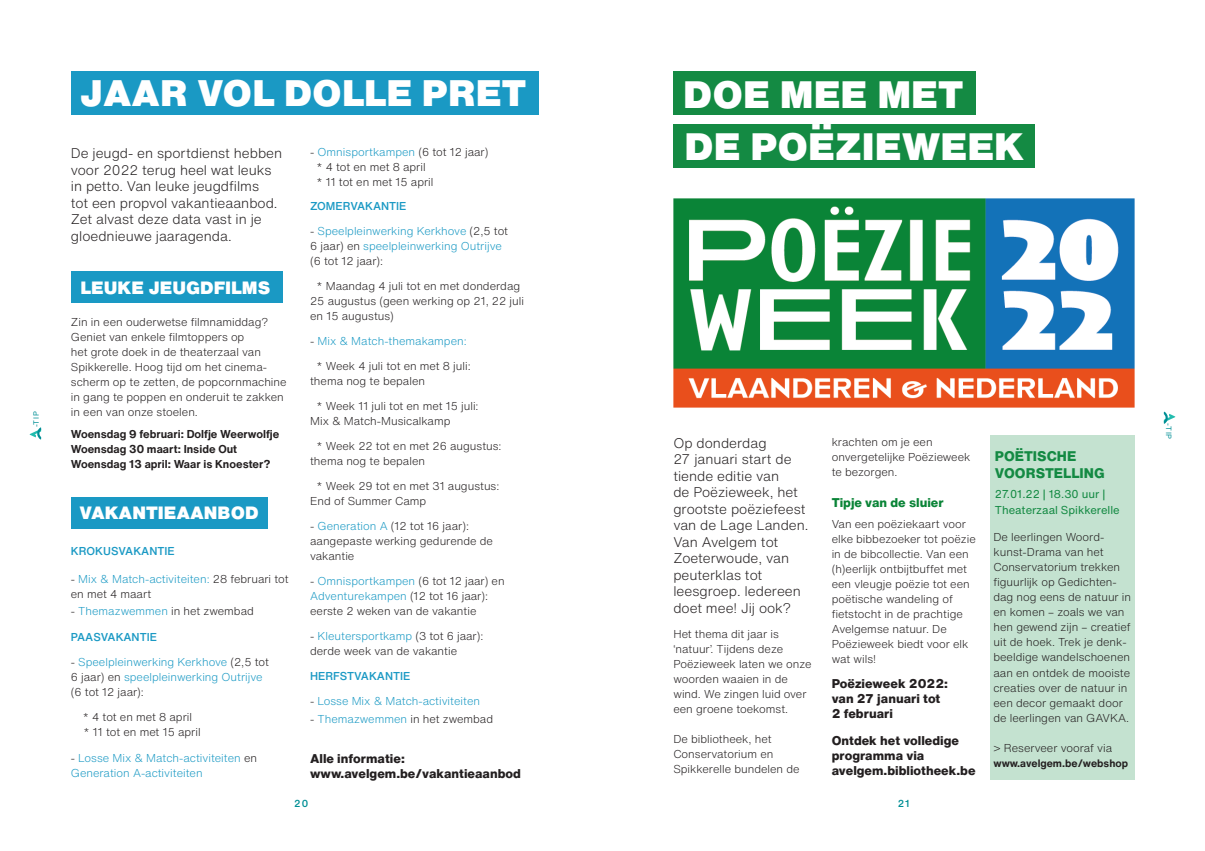
<style>
.page{position:relative;width:1205px;height:851px;background:#fff}
.page>*{position:absolute;margin:0;border:0;box-sizing:border-box;transform-origin:0 0}
.t1{font:900 37.5px "Helvetica Now Text";color:#fff}
.t2{font:900 36.25px "Helvetica Now Text";color:#fff}
.t3{font:900 17.5px "Helvetica Now Text";color:#fff}
.t4{font:300 13.75px/16.5px "Helvetica Now Text";color:#231f20}
.t5{font:800 13.75px "Helvetica Now Text";color:#148a43}
.t6{font:800 12.5px/15px "Helvetica Now Text";color:#231f20}
.t7{font:800 12.5px "Helvetica Now Text";color:#0a8437}
.t8{font:300 11.25px/15px "Helvetica Now Text";color:#231f20}
.t9{font:300 11.25px/15px "Helvetica Now Text";color:#1a99c4}
.t10{font:700 11.25px "Helvetica Now Text";color:#231f20}
.t11{font:500 11.25px "Helvetica Now Text";color:#1a99c4}
.t12{font:11.25px "Helvetica Now Text";color:#148a43}
.t13{font:700 10.62px "Helvetica Now Text";color:#231f20}
.t14{font:500 10px "Helvetica Now Text";color:#008f95}
.t15{font:7.5px "Helvetica Now Text";letter-spacing:.1em;color:#008f95}
.s1{color:#1a99c4}
.s2{color:#231f20}
</style>
<div class="page">
<div style="left:71px;top:496px;width:197px;height:32px;background:#1a99c4"></div>
<svg style="left:1164px;top:411px;width:11px;height:12px"></svg>
<div style="left:71px;top:71px;width:468px;height:44px;background:#1a99c4"></div>
<div style="left:71px;top:270px;width:212px;height:32px;background:#1a99c4"></div>
<svg style="left:30px;top:427px;width:11px;height:12px"></svg>
<img style="left:673px;top:198px;width:461px;height:210px">
<div style="left:673px;top:71px;width:303px;height:44px;background:#148a43"></div>
<div style="left:673px;top:124px;width:362px;height:43px;background:#148a43"></div>
<div style="left:990px;top:435px;width:144px;height:345px;background:#c4e2d0"></div>
<p class="t15" style="left:30px;top:427px;width:17px;rotate:-90deg">-TIP</p>
<p class="t2" style="left:80px;top:66px;width:448px">JAAR VOL DOLLE PRET</p>
<p class="t4" style="left:71px;top:145px;width:213px">De jeugd- en sportdienst hebben voor 2022 terug heel wat leuks in petto. Van leuke jeugdfilms<br>tot een propvol vakantieaanbod.<br>Zet alvast deze data vast in je gloednieuwe jaaragenda.</p>
<p class="t3" style="left:80px;top:275px;width:191px">LEUKE JEUGDFILMS</p>
<p class="t8" style="left:71px;top:314px;width:217px">Zin in een ouderwetse filmnamiddag?<br>Geniet van enkele filmtoppers op<br>het grote doek in de theaterzaal van Spikkerelle. Hoog tijd om het cinema&shy;scherm op te zetten, de popcornmachine in gang te poppen en onderuit te zakken in een van onze stoelen.</p>
<p class="t10" style="left:71px;top:425px;width:210px">Woensdag 9 februari: Dolfje Weerwolfje</p>
<p class="t10" style="left:71px;top:440px;width:168px">Woensdag 30 maart: Inside Out</p>
<p class="t10" style="left:71px;top:455px;width:201px">Woensdag 13 april: Waar is Knoester?</p>
<p class="t3" style="left:80px;top:499px;width:181px">VAKANTIEAANBOD</p>
<p class="t11" style="left:71px;top:542px;width:105px">KROKUSVAKANTIE</p>
<p class="t8" style="left:71px;top:570px;width:219px">- <span class="s1">Mix &amp; Match-activiteiten:</span> 28 februari tot en met 4 maart</p>
<p class="t8" style="left:71px;top:603px;width:184px">- <span class="s1">Themazwemmen</span> in het zwembad</p>
<p class="t11" style="left:71px;top:628px;width:88px">PAASVAKANTIE</p>
<p class="t9" style="left:71px;top:654px;width:199px"><span class="s2">-</span> Speelpleinwerking Kerkhove <span class="s2">(2,5 tot<br>6 jaar) en</span> speelpleinwerking Outrijve <span class="s2">(6 tot 12 jaar):</span></p>
<p class="t8" style="left:83px;top:709px;width:111px">* 4 tot en met 8 april</p>
<p class="t8" style="left:84px;top:724px;width:119px">* 11 tot en met 15 april</p>
<p class="t9" style="left:71px;top:749px;width:188px"><span class="s2">-</span> Losse Mix &amp; Match-activiteiten <span class="s2">en<br></span>Generation A-activiteiten</p>
<p class="t9" style="left:310px;top:144px;width:180px"><span class="s2">-</span> Omnisportkampen <span class="s2">(6 tot 12 jaar)</span></p>
<p class="t8" style="left:316px;top:159px;width:111px">* 4 tot en met 8 april</p>
<p class="t8" style="left:316px;top:174px;width:119px">* 11 tot en met 15 april</p>
<p class="t11" style="left:310px;top:197px;width:98px">ZOMERVAKANTIE</p>
<p class="t9" style="left:310px;top:223px;width:199px"><span class="s2">-</span> Speelpleinwerking Kerkhove <span class="s2">(2,5 tot<br>6 jaar) en</span> speelpleinwerking Outrijve <span class="s2">(6 tot 12 jaar):</span></p>
<p class="t8" style="left:310px;top:278px;width:215px;text-indent:6px">* Maandag 4 juli tot en met donderdag<br>25 augustus (geen werking op 21, 22 juli en 15 augustus)</p>
<p class="t9" style="left:310px;top:333px;width:158px"><span class="s2">-</span> Mix &amp; Match-themakampen:</p>
<p class="t8" style="left:310px;top:358px;width:162px;text-indent:6px">* Week 4 juli tot en met 8 juli: thema nog te bepalen</p>
<p class="t8" style="left:310px;top:398px;width:170px;text-indent:6px">* Week 11 juli tot en met 15 juli:<br>Mix &amp; Match-Musicalkamp</p>
<p class="t8" style="left:310px;top:438px;width:193px;text-indent:6px">* Week 22 tot en met 26 augustus: thema nog te bepalen</p>
<p class="t8" style="left:310px;top:478px;width:191px;text-indent:6px">* Week 29 tot en met 31 augustus:<br>End of Summer Camp</p>
<p class="t8" style="left:310px;top:518px;width:184px">- <span class="s1">Generation A</span> (12 tot 16 jaar): aangepaste werking gedurende de vakantie</p>
<p class="t8" style="left:310px;top:573px;width:196px">- <span class="s1">Omnisportkampen</span> (6 tot 12 jaar) en<br><span class="s1">Adventurekampen</span> (12 tot 16 jaar): eerste 2 weken van de vakantie</p>
<p class="t8" style="left:310px;top:628px;width:175px">- <span class="s1">Kleutersportkamp</span> (3 tot 6 jaar): derde week van de vakantie</p>
<p class="t11" style="left:310px;top:667px;width:102px">HERFSTVAKANTIE</p>
<p class="t9" style="left:310px;top:693px;width:171px"><span class="s2">-</span> Losse Mix &amp; Match-activiteiten</p>
<p class="t8" style="left:310px;top:710px;width:184px">- <span class="s1">Themazwemmen</span> in het zwembad</p>
<p class="t6" style="left:310px;top:750px;width:96px">Alle informatie:</p>
<p class="t6" style="left:310px;top:765px;width:212px">www.avelgem.be/vakantieaanbod</p>
<p class="t14" style="left:294px;top:795px;width:15px">20</p>
<p class="t1" style="left:683px;top:66px;width:282px">DOE MEE MET</p>
<p class="t1" style="left:684px;top:119px;width:341px">DE POËZIEWEEK</p>
<p class="t4" style="left:673px;top:434px;width:137px">Op donderdag<br>27 januari start de tiende editie van<br>de Poëzieweek, het grootste poëziefeest van de Lage Landen.<br>Van Avelgem tot<br>Zoeterwoude, van peuterklas tot leesgroep. Iedereen doet mee! Jij ook?</p>
<p class="t8" style="left:673px;top:626px;width:140px">Het thema dit jaar is ‘natuur’. Tijdens deze<br>Poëzieweek laten we onze woorden waaien in de wind. We zingen luid over een groene toekomst.</p>
<p class="t8" style="left:673px;top:731px;width:128px">De bibliotheek, het<br>Conservatorium en<br>Spikkerelle bundelen de</p>
<p class="t8" style="left:831px;top:433px;width:140px">krachten om je een onvergetelijke Poëzieweek te bezorgen.</p>
<p class="t7" style="left:831px;top:493px;width:114px">Tipje van de sluier</p>
<p class="t8" style="left:831px;top:516px;width:146px">Van een poëziekaart voor elke bibbezoeker tot poëzie in de bibcollectie. Van een (h)eerlijk ontbijtbuffet met een vleugje poëzie tot een poëtische wandeling of fietstocht in de prachtige<br>Avelgemse natuur. De<br>Poëzieweek biedt voor elk wat wils!</p>
<p class="t6" style="left:831px;top:676px;width:118px">Poëzieweek 2022: van 27 januari tot<br>2 februari</p>
<p class="t6" style="left:831px;top:732px;width:145px">Ontdek het volledige programma via avelgem.bibliotheek.be</p>
<p class="t14" style="left:898px;top:795px;width:14px">21</p>
<p class="t5" style="left:995px;top:446px;width:83px">POËTISCHE</p>
<p class="t5" style="left:995px;top:462px;width:111px">VOORSTELLING</p>
<p class="t12" style="left:995px;top:485px;width:112px">27.01.22 | 18.30 uur |</p>
<p class="t12" style="left:995px;top:501px;width:126px">Theaterzaal Spikkerelle</p>
<p class="t8" style="left:993px;top:529px;width:139px">De leerlingen Woord&shy;kunst-Drama van het<br>Conservatorium trekken figuurlijk op Gedichten&shy;dag nog eens de natuur in en komen – zoals we van hen gewend zijn – creatief uit de hoek. Trek je denk&shy;beeldige wandelschoenen aan en ontdek de mooiste creaties over de natuur in een decor gemaakt door de leerlingen van GAVKA.</p>
<p class="t8" style="left:993px;top:739px;width:120px">&gt; Reserveer vooraf via</p>
<p class="t13" style="left:993px;top:754px;width:136px">www.avelgem.be/webshop</p>
<p class="t15" style="left:1174px;top:423px;width:17px;rotate:90deg">-TIP</p>
</div>
